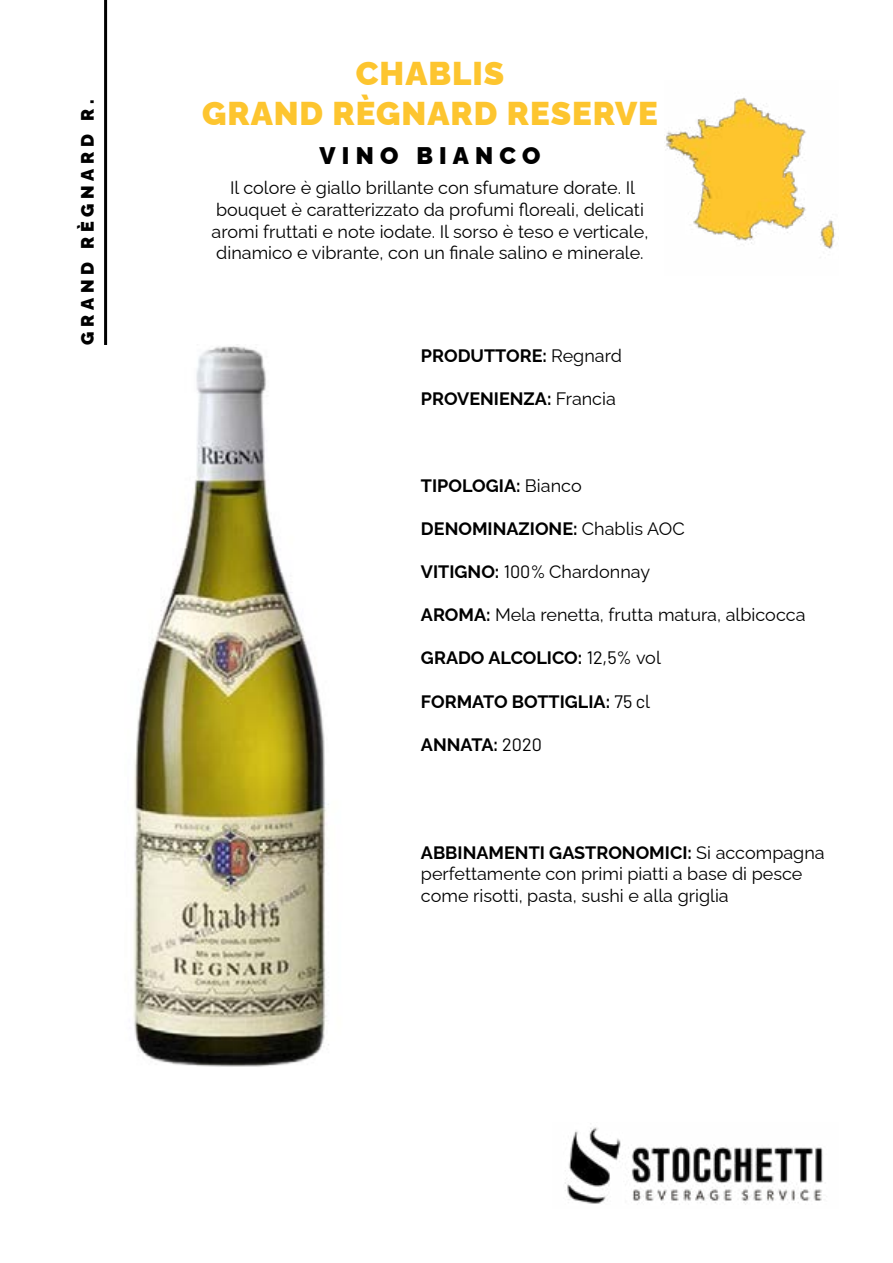
<style>
.page{position:relative;width:893px;height:1263px;background:#fff}
.page>*{position:absolute;margin:0;border:0;box-sizing:border-box;transform-origin:0 0}
.t1{font:900 33px/39.6px "Raleway";letter-spacing:.03em;color:#fdc52f;text-align:center}
.t2{font:900 24px "Raleway";letter-spacing:.26em;color:#000}
.t3{font:18px/21.6px "Raleway";color:#000}
.t4{font:700 18px "Raleway";color:#000}
.t5{font:900 18px "Raleway";letter-spacing:.26em;color:#000}
.s1{font-weight:400}
.s2{font-weight:700}
.s3{font-family:"Barlow"}
.s4{font-family:"Barlow";font-weight:400}
</style>
<div class="page">
<img style="left:565px;top:1123px;width:258px;height:82px">
<img style="left:133px;top:346px;width:196px;height:721px">
<hr style="left:104px;top:0;width:3px;height:345px;background:#000">
<img style="left:665px;top:97px;width:170px;height:152px">
<p class="t5" style="left:73px;top:345px;width:247px;rotate:-90deg">GRAND RÈGNARD R.</p>
<h1 class="t1" style="left:202px;top:50px;width:457px">CHABLIS<br>GRAND RÈGNARD RESERVE</h1>
<h2 class="t2" style="left:320px;top:137px;width:222px">VINO BIANCO</h2>
<p class="t3" style="left:212px;top:175px;width:438px;text-align:center">Il colore è giallo brillante con sfumature dorate. Il bouquet è caratterizzato da profumi floreali, delicati aromi fruttati e note iodate. Il sorso è teso e verticale, dinamico e vibrante, con un finale salino e minerale.</p>
<p class="t4" style="left:421px;top:341px;width:202px">PRODUTTORE: <span class="s1">Regnard</span></p>
<p class="t4" style="left:421px;top:384px;width:196px">PROVENIENZA: <span class="s1">Francia</span></p>
<p class="t4" style="left:421px;top:471px;width:162px">TIPOLOGIA: <span class="s1">Bianco</span></p>
<p class="t4" style="left:421px;top:514px;width:265px">DENOMINAZIONE: <span class="s1">Chablis AOC</span></p>
<p class="t3" style="left:421px;top:559px;width:231px"><span class="s2">VITIGNO:</span> <span class="s3">100%</span> Chardonnay</p>
<p class="t3" style="left:421px;top:602px;width:386px"><span class="s2">AROMA:</span> Mela renetta, frutta matura, albicocca</p>
<p class="t4" style="left:421px;top:644px;width:241px">GRADO ALCOLICO: <span class="s4">12,5%</span> <span class="s1">vol</span></p>
<p class="t4" style="left:421px;top:687px;width:231px">FORMATO BOTTIGLIA: <span class="s4">75 c</span><span class="s1">l</span></p>
<p class="t4" style="left:421px;top:730px;width:122px">ANNATA: <span class="s4">2020</span></p>
<p class="t3" style="left:421px;top:840px;width:405px"><span class="s2">ABBINAMENTI GASTRONOMICI:</span> Si accompagna perfettamente con primi piatti a base di pesce come risotti, pasta, sushi e alla griglia</p>
</div>
